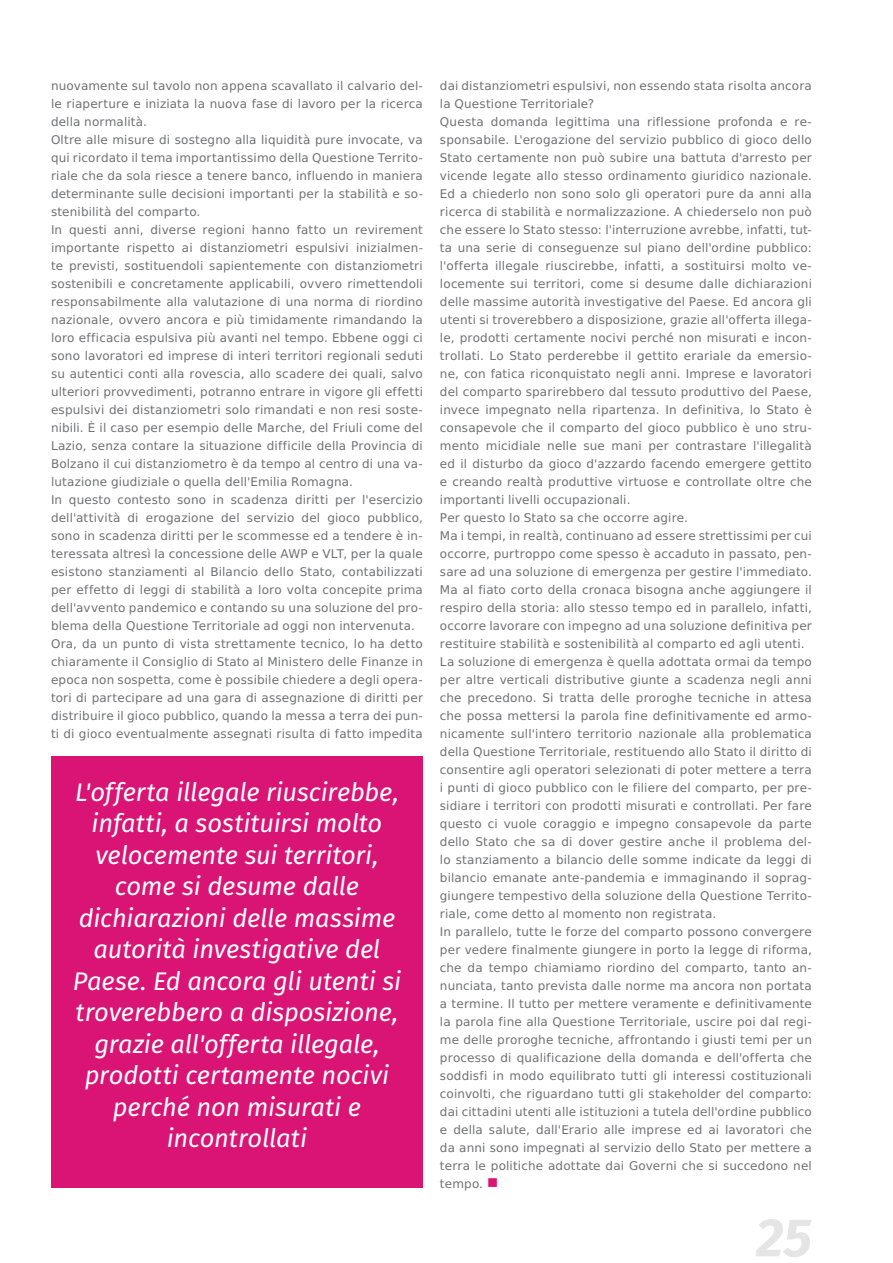
<style>
.page{position:relative;width:893px;height:1263px;background:#fff}
.page>*{position:absolute;margin:0;border:0;box-sizing:border-box;transform-origin:0 0}
.t1{font:italic 700 54px "Fira Sans";color:#e6e5e5}
.t2{font:italic 25.5px/31.5px "Fira Sans";letter-spacing:-.01em;color:#fff;text-align:center}
.t3{font:12px/18px "DejaVu Sans";letter-spacing:.01em;color:#707173}
</style>
<div class="page">
<div style="left:51px;top:756px;width:372px;height:432px;background:#d91474"></div>
<p class="t3" style="left:51px;top:78px;width:373px">nuovamente sul tavolo non appena scavallato il calvario del&shy;le riaperture e iniziata la nuova fase di lavoro per la ricerca della normalità.<br>Oltre alle misure di sostegno alla liquidità pure invocate, va qui ricordato il tema importantissimo della Questione Territo&shy;riale che da sola riesce a tenere banco, influendo in maniera determinante sulle decisioni importanti per la stabilità e so&shy;stenibilità del comparto.<br>In questi anni, diverse regioni hanno fatto un revirement importante rispetto ai distanziometri espulsivi inizialmen&shy;te previsti, sostituendoli sapientemente con distanziometri sostenibili e concretamente applicabili, ovvero rimettendoli responsabilmente alla valutazione di una norma di riordino nazionale, ovvero ancora e più timidamente rimandando la loro efficacia espulsiva più avanti nel tempo. Ebbene oggi ci sono lavoratori ed imprese di interi territori regionali seduti su autentici conti alla rovescia, allo scadere dei quali, salvo ulteriori provvedimenti, potranno entrare in vigore gli effetti espulsivi dei distanziometri solo rimandati e non resi soste&shy;nibili. È il caso per esempio delle Marche, del Friuli come del Lazio, senza contare la situazione difficile della Provincia di Bolzano il cui distanziometro è da tempo al centro di una va&shy;lutazione giudiziale o quella dell'Emilia Romagna.<br>In questo contesto sono in scadenza diritti per l'esercizio dell'attività di erogazione del servizio del gioco pubblico, sono in scadenza diritti per le scommesse ed a tendere è in&shy;teressata altresì la concessione delle AWP e VLT, per la quale esistono stanziamenti al Bilancio dello Stato, contabilizzati per effetto di leggi di stabilità a loro volta concepite prima dell'avvento pandemico e contando su una soluzione del pro&shy;blema della Questione Territoriale ad oggi non intervenuta.<br>Ora, da un punto di vista strettamente tecnico, lo ha detto chiaramente il Consiglio di Stato al Ministero delle Finanze in epoca non sospetta, come è possibile chiedere a degli opera&shy;tori di partecipare ad una gara di assegnazione di diritti per distribuire il gioco pubblico, quando la messa a terra dei pun&shy;ti di gioco eventualmente assegnati risulta di fatto impedita</p>
<p class="t3" style="left:440px;top:78px;width:374px">dai distanziometri espulsivi, non essendo stata risolta ancora la Questione Territoriale?<br>Questa domanda legittima una riflessione profonda e re&shy;sponsabile. L'erogazione del servizio pubblico di gioco dello Stato certamente non può subire una battuta d'arresto per vicende legate allo stesso ordinamento giuridico nazionale.<br>Ed a chiederlo non sono solo gli operatori pure da anni alla ricerca di stabilità e normalizzazione. A chiederselo non può che essere lo Stato stesso: l'interruzione avrebbe, infatti, tut&shy;ta una serie di conseguenze sul piano dell'ordine pubblico: l'offerta illegale riuscirebbe, infatti, a sostituirsi molto ve&shy;locemente sui territori, come si desume dalle dichiarazioni delle massime autorità investigative del Paese. Ed ancora gli utenti si troverebbero a disposizione, grazie all'offerta illega&shy;le, prodotti certamente nocivi perché non misurati e incon&shy;trollati. Lo Stato perderebbe il gettito erariale da emersio&shy;ne, con fatica riconquistato negli anni. Imprese e lavoratori del comparto sparirebbero dal tessuto produttivo del Paese, invece impegnato nella ripartenza. In definitiva, lo Stato è consapevole che il comparto del gioco pubblico è uno stru&shy;mento micidiale nelle sue mani per contrastare l'illegalità ed il disturbo da gioco d'azzardo facendo emergere gettito e creando realtà produttive virtuose e controllate oltre che importanti livelli occupazionali.<br>Per questo lo Stato sa che occorre agire.<br>Ma i tempi, in realtà, continuano ad essere strettissimi per cui occorre, purtroppo come spesso è accaduto in passato, pen&shy;sare ad una soluzione di emergenza per gestire l'immediato.<br>Ma al fiato corto della cronaca bisogna anche aggiungere il respiro della storia: allo stesso tempo ed in parallelo, infatti, occorre lavorare con impegno ad una soluzione definitiva per restituire stabilità e sostenibilità al comparto ed agli utenti.<br>La soluzione di emergenza è quella adottata ormai da tempo per altre verticali distributive giunte a scadenza negli anni che precedono. Si tratta delle proroghe tecniche in attesa che possa mettersi la parola fine definitivamente ed armo&shy;nicamente sull'intero territorio nazionale alla problematica della Questione Territoriale, restituendo allo Stato il diritto di consentire agli operatori selezionati di poter mettere a terra i punti di gioco pubblico con le filiere del comparto, per pre&shy;sidiare i territori con prodotti misurati e controllati. Per fare questo ci vuole coraggio e impegno consapevole da parte dello Stato che sa di dover gestire anche il problema del&shy;lo stanziamento a bilancio delle somme indicate da leggi di bilancio emanate ante-pandemia e immaginando il soprag&shy;giungere tempestivo della soluzione della Questione Territo&shy;riale, come detto al momento non registrata.<br>In parallelo, tutte le forze del comparto possono convergere per vedere finalmente giungere in porto la legge di riforma, che da tempo chiamiamo riordino del comparto, tanto an&shy;nunciata, tanto prevista dalle norme ma ancora non portata a termine. Il tutto per mettere veramente e definitivamente la parola fine alla Questione Territoriale, uscire poi dal regi&shy;me delle proroghe tecniche, affrontando i giusti temi per un processo di qualificazione della domanda e dell'offerta che soddisfi in modo equilibrato tutti gli interessi costituzionali coinvolti, che riguardano tutti gli stakeholder del comparto: dai cittadini utenti alle istituzioni a tutela dell'ordine pubblico e della salute, dall'Erario alle imprese ed ai lavoratori che da anni sono impegnati al servizio dello Stato per mettere a terra le politiche adottate dai Governi che si succedono nel tempo.</p>
<p class="t2" style="left:73px;top:778px;width:330px">L'offerta illegale riuscirebbe, infatti, a sostituirsi molto velocemente sui territori, come si desume dalle dichiarazioni delle massime autorità investigative del<br>Paese. Ed ancora gli utenti si troverebbero a disposizione, grazie all'offerta illegale, prodotti certamente nocivi perché non misurati e incontrollati</p>
<h1 class="t1" style="left:756px;top:1214px;width:57px">25</h1>
</div>
